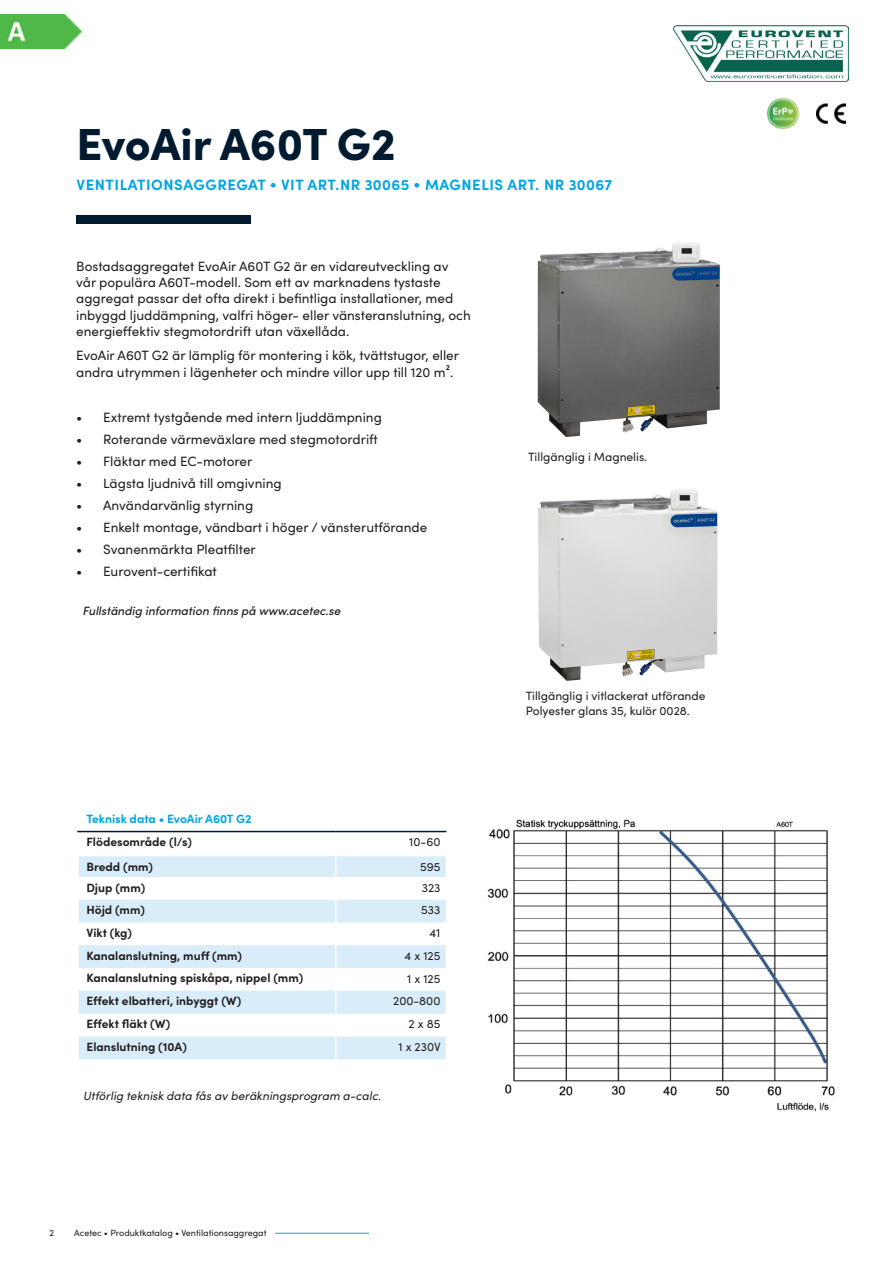
<style>
.page{position:relative;width:893px;height:1263px;background:#fff}
.page>*{position:absolute;margin:0;border:0;box-sizing:border-box;transform-origin:0 0}
.Heading-orange{font:900 45px "Sofia Pro";color:#001b30}
.Heading-orange-2{font:700 15px "Sofia Pro";letter-spacing:.035em;color:#00a5e3}
.Body_copy{font:13.5px/16.2px "Sofia Pro";color:#231f20}
.Body_copy_bold{font:700 12px "Sofia Pro";color:#231f20}
.Body_copy-2{font:12px/14.4px "Sofia Pro";color:#231f20}
.Body_copy-3{font:italic 12px "Sofia Pro";color:#231f20}
.Body_copy-4{font:italic 500 12px "Sofia Pro";color:#231f20}
.Body_copy_bold-2{font:700 12px "Sofia Pro";color:#00a5e3}
.t1{font:9px "Sofia Pro";color:#231f20}
</style>
<div class="page">
<hr style="left:275px;top:1233px;width:94px;height:1px;background:#00a5e3">
<div style="left:76px;top:215px;width:175px;height:8px;background:#001b30"></div>
<svg style="left:78px;top:899px;width:368px;height:160px;fill:#d8edf9"></svg>
<hr style="left:77px;top:831px;width:259px;height:1px;background:#001b30">
<svg style="left:78px;top:831px;width:369px;height:46px"></svg>
<hr style="left:77px;top:900px;width:2px;height:22px;background:#fff">
<hr style="left:335px;top:900px;width:2px;height:22px;background:#fff">
<hr style="left:77px;top:945px;width:2px;height:23px;background:#fff">
<hr style="left:77px;top:991px;width:2px;height:23px;background:#fff">
<hr style="left:77px;top:1036px;width:2px;height:23px;background:#fff">
<hr style="left:335px;top:945px;width:2px;height:23px;background:#fff">
<hr style="left:335px;top:991px;width:2px;height:23px;background:#fff">
<hr style="left:335px;top:1036px;width:2px;height:23px;background:#fff">
<img style="left:487px;top:819px;width:348px;height:293px">
<img style="left:538px;top:489px;width:180px;height:192px">
<img style="left:537px;top:242px;width:183px;height:195px">
<img style="left:0;top:14px;width:81px;height:35px">
<img style="left:816px;top:103px;width:29px;height:21px">
<img style="left:767px;top:99px;width:32px;height:29px">
<img style="left:674px;top:26px;width:174px;height:55px">
<p class="Heading-orange" style="left:76px;top:109px;width:321px">EvoAir A60T G2</p>
<p class="Heading-orange-2" style="left:77px;top:173px;width:537px">VENTILATIONSAGGREGAT • VIT ART.NR 30065 • MAGNELIS ART. NR 30067</p>
<p class="Body_copy" style="left:76px;top:257px;width:396px">Bostadsaggregatet EvoAir A60T G2 är en vidareutveckling av vår populära A60T-modell. Som ett av marknadens tystaste aggregat passar det ofta direkt i befintliga installationer, med inbyggd ljuddämpning, valfri höger- eller vänsteranslutning, och energieffektiv stegmotordrift utan växellåda.</p>
<p class="Body_copy" style="left:76px;top:347px;width:384px">EvoAir A60T G2 är lämplig för montering i kök, tvättstugor, eller andra utrymmen i lägenheter och mindre villor upp till 120 m².</p>
<p class="Body_copy" style="left:76px;top:408px;width:307px">• Extremt tystgående med intern ljuddämpning</p>
<p class="Body_copy" style="left:76px;top:430px;width:303px">• Roterande värmeväxlare med stegmotordrift</p>
<p class="Body_copy" style="left:76px;top:452px;width:178px">• Fläktar med EC-motorer</p>
<p class="Body_copy" style="left:76px;top:474px;width:207px">• Lägsta ljudnivå till omgivning</p>
<p class="Body_copy" style="left:76px;top:496px;width:179px">• Användarvänlig styrning</p>
<p class="Body_copy" style="left:76px;top:518px;width:353px">• Enkelt montage, vändbart i höger / vänsterutförande</p>
<p class="Body_copy" style="left:76px;top:540px;width:181px">• Svanenmärkta Pleatfilter</p>
<p class="Body_copy" style="left:76px;top:562px;width:142px">• Eurovent-certifikat</p>
<p class="Body_copy-4" style="left:82px;top:602px;width:260px">Fullständig information finns på www.acetec.se</p>
<p class="Body_copy_bold-2" style="left:86px;top:810px;width:167px">Teknisk data • EvoAir A60T G2</p>
<p class="Body_copy_bold" style="left:86px;top:833px;width:107px">Flödesområde (l/s)</p>
<p class="Body_copy-2" style="left:409px;top:834px;width:33px">10-60</p>
<p class="Body_copy_bold" style="left:86px;top:857px;width:68px">Bredd (mm)</p>
<p class="Body_copy-2" style="left:420px;top:859px;width:22px">595</p>
<p class="Body_copy_bold" style="left:86px;top:878px;width:60px">Djup (mm)</p>
<p class="Body_copy-2" style="left:422px;top:879px;width:20px">323</p>
<p class="Body_copy_bold" style="left:86px;top:901px;width:60px">Höjd (mm)</p>
<p class="Body_copy-2" style="left:421px;top:902px;width:21px">533</p>
<p class="Body_copy_bold" style="left:86px;top:923px;width:47px">Vikt (kg)</p>
<p class="Body_copy-2" style="left:430px;top:925px;width:12px">41</p>
<p class="Body_copy_bold" style="left:86px;top:946px;width:157px">Kanalanslutning, muff (mm)</p>
<p class="Body_copy-2" style="left:405px;top:948px;width:37px">4 x 125</p>
<p class="Body_copy_bold" style="left:86px;top:969px;width:218px">Kanalanslutning spiskåpa, nippel (mm)</p>
<p class="Body_copy-2" style="left:407px;top:970px;width:35px">1 x 125</p>
<p class="Body_copy_bold" style="left:86px;top:992px;width:156px">Effekt elbatteri, inbyggt (W)</p>
<p class="Body_copy-2" style="left:393px;top:993px;width:49px">200-800</p>
<p class="Body_copy_bold" style="left:86px;top:1015px;width:85px">Effekt fläkt (W)</p>
<p class="Body_copy-2" style="left:409px;top:1016px;width:33px">2 x 85</p>
<p class="Body_copy_bold" style="left:86px;top:1038px;width:102px">Elanslutning (10A)</p>
<p class="Body_copy-2" style="left:398px;top:1039px;width:44px">1 x 230V</p>
<p class="Body_copy-3" style="left:84px;top:1087px;width:299px">Utförlig teknisk data fås av beräkningsprogram a-calc.</p>
<p class="t1" style="left:50px;top:1226px;width:6px">2</p>
<p class="t1" style="left:74px;top:1226px;width:194px">Acetec • Produktkatalog • Ventilationsaggregat</p>
<p class="Body_copy-2" style="left:528px;top:449px;width:121px">Tillgänglig i Magnelis.</p>
<p class="Body_copy-2" style="left:526px;top:688px;width:181px">Tillgänglig i vitlackerat utförande<br>Polyester glans 35, kulör 0028.</p>
</div>
